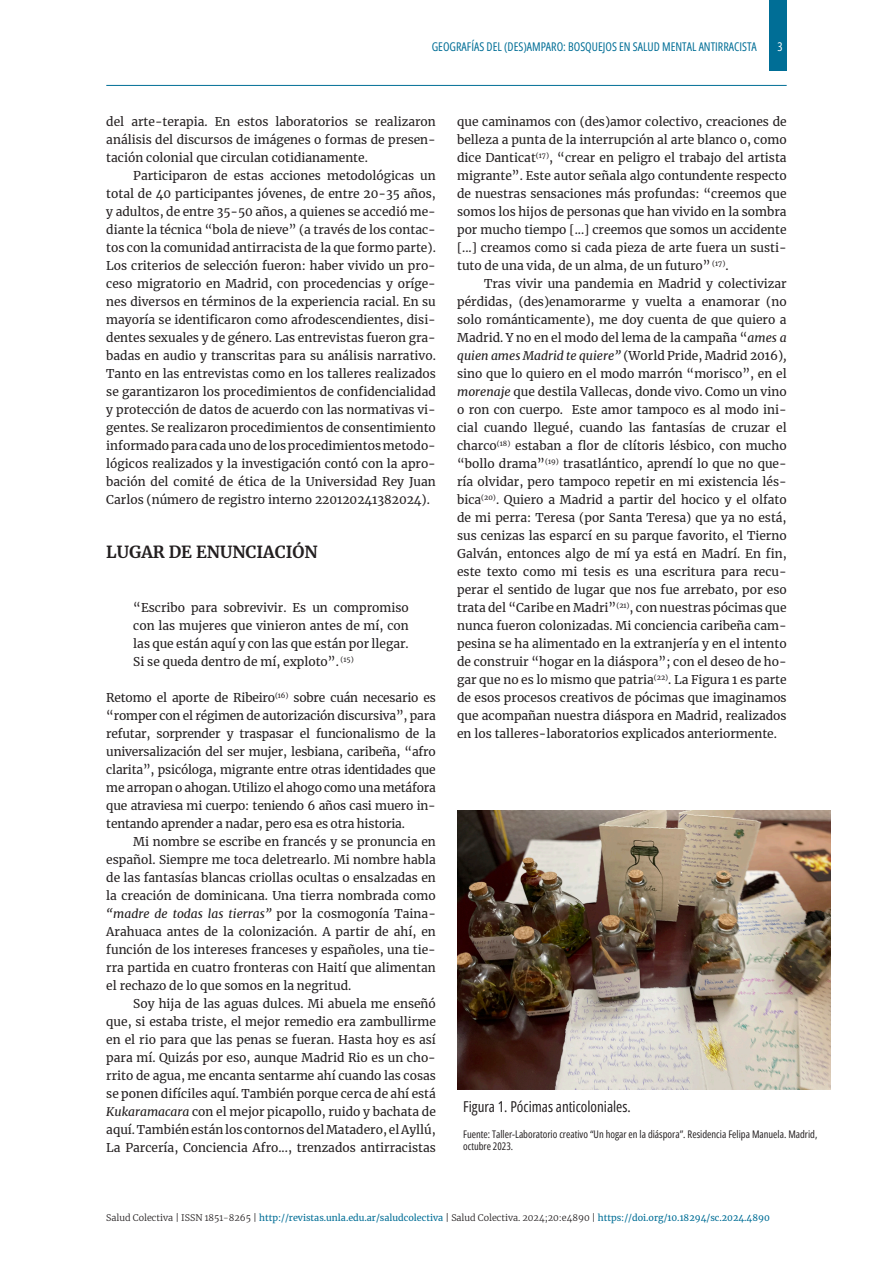
<style>
.page{position:relative;width:893px;height:1263px;background:#fff}
.page>*{position:absolute;margin:0;border:0;box-sizing:border-box;transform-origin:0 0}
.titulo-nivel1{font:700 16.5px "Merriweather";color:#231f20}
.tabla_titulo{font:15px "Open Sans";color:#231f20}
.cuerpo{font:12px/18px "Merriweather";color:#231f20;text-align:justify}
.cuerpo_sin_sangría{font:12px/18px "Merriweather";letter-spacing:-.015em;color:#231f20;text-align:justify}
.cuerpo-cita-interior{font:12px/18px "Merriweather";color:#231f20;text-align:justify}
.t1{font:12px "Open Sans";color:#006e96}
.t2{font:12px "Open Sans";color:#fff}
.tabla_fuente{font:10.5px/12px "Open Sans";color:#231f20}
.t3{font:9px "Merriweather";color:#006e96}
.s1{font-style:italic}
.s2{font-weight:300;color:#231f20}
</style>
<div class="page">
<div style="left:770px;top:0;width:17px;height:71px;background:#006e96"></div>
<hr style="left:106px;top:85px;width:681px;height:1px;background:#006e96">
<img style="left:457px;top:810px;width:373px;height:280px">
<p class="t1" style="left:432px;top:39px;width:327px">GEOGRAFÍAS DEL (DES)AMPARO: BOSQUEJOS EN SALUD MENTAL ANTIRRACISTA</p>
<p class="t2" style="left:777px;top:39px;width:7px">3</p>
<p class="cuerpo" style="left:106px;top:112px;width:331px">del arte-terapia. En estos laboratorios se realizaron análisis del discursos de imágenes o formas de presen&shy;tación colonial que circulan cotidianamente.</p>
<p class="cuerpo" style="left:106px;top:166px;width:331px;text-indent:27px">Participaron de estas acciones metodológicas un total de 40 participantes jóvenes, de entre 20-35 años, y adultos, de entre 35-50 años, a quienes se accedió me&shy;diante la técnica “bola de nieve” (a través de los contac&shy;tos con la comunidad antirracista de la que formo parte).<br>Los criterios de selección fueron: haber vivido un pro&shy;ceso migratorio en Madrid, con procedencias y oríge&shy;nes diversos en términos de la experiencia racial. En su mayoría se identificaron como afrodescendientes, disi&shy;dentes sexuales y de género. Las entrevistas fueron gra&shy;badas en audio y transcritas para su análisis narrativo.<br>Tanto en las entrevistas como en los talleres realizados se garantizaron los procedimientos de confidencialidad y protección de datos de acuerdo con las normativas vi&shy;gentes. Se realizaron procedimientos de consentimiento informado para cada uno de los procedimientos metodo&shy;lógicos realizados y la investigación contó con la apro&shy;bación del comité de ética de la Universidad Rey Juan Carlos (número de registro interno 220120241382024).</p>
<p class="titulo-nivel1" style="left:106px;top:541px;width:213px">LUGAR DE ENUNCIACIÓN</p>
<p class="cuerpo-cita-interior" style="left:133px;top:598px;width:277px">“Escribo para sobrevivir. Es un compromiso con las mujeres que vinieron antes de mí, con las que están aquí y con las que están por llegar.<br>Si se queda dentro de mí, exploto”. <sup>(15)</sup></p>
<p class="cuerpo_sin_sangría" style="left:106px;top:688px;width:331px">Retomo el aporte de Ribeiro<sup>(16)</sup> sobre cuán necesario es “romper con el régimen de autorización discursiva”, para refutar, sorprender y traspasar el funcionalismo de la universalización del ser mujer, lesbiana, caribeña, “afro clarita”, psicóloga, migrante entre otras identidades que me arropan o ahogan. Utilizo el ahogo como una metáfora que atraviesa mi cuerpo: teniendo 6 años casi muero in&shy;tentando aprender a nadar, pero esa es otra historia.</p>
<p class="cuerpo" style="left:106px;top:832px;width:331px;text-indent:27px">Mi nombre se escribe en francés y se pronuncia en español. Siempre me toca deletrearlo. Mi nombre habla de las fantasías blancas criollas ocultas o ensalzadas en la creación de dominicana. Una tierra nombrada como <span class="s1">“madre de todas las tierras”</span> por la cosmogonía Taina-Arahuaca antes de la colonización. A partir de ahí, en función de los intereses franceses y españoles, una tie&shy;rra partida en cuatro fronteras con Haití que alimentan el rechazo de lo que somos en la negritud.</p>
<p class="cuerpo" style="left:106px;top:994px;width:331px;text-indent:27px">Soy hija de las aguas dulces. Mi abuela me enseñó que, si estaba triste, el mejor remedio era zambullirme en el rio para que las penas se fueran. Hasta hoy es así para mí. Quizás por eso, aunque Madrid Rio es un cho&shy;rrito de agua, me encanta sentarme ahí cuando las cosas se ponen difíciles aquí. También porque cerca de ahí está <span class="s1">Kukaramacara</span> con el mejor picapollo, ruido y bachata de aquí. También están los contornos del Matadero, el Ayllú, La Parcería, Conciencia Afro..., trenzados antirracistas</p>
<p class="cuerpo" style="left:457px;top:112px;width:331px">que caminamos con (des)amor colectivo, creaciones de belleza a punta de la interrupción al arte blanco o, como dice Danticat<sup>(17)</sup>, “crear en peligro el trabajo del artista migrante”. Este autor señala algo contundente respecto de nuestras sensaciones más profundas: “creemos que somos los hijos de personas que han vivido en la sombra por mucho tiempo [...] creemos que somos un accidente [...] creamos como si cada pieza de arte fuera un susti&shy;tuto de una vida, de un alma, de un futuro” <sup>(17)</sup>.</p>
<p class="cuerpo" style="left:457px;top:274px;width:331px;text-indent:27px">Tras vivir una pandemia en Madrid y colectivizar pérdidas, (des)enamorarme y vuelta a enamorar (no solo románticamente), me doy cuenta de que quiero a Madrid. Y no en el modo del lema de la campaña “<span class="s1">ames a quien ames Madrid te quiere”</span> (World Pride, Madrid 2016)<span class="s1">, </span>sino que lo quiero en el modo marrón “morisco”, en el <span class="s1">morenaje</span> que destila Vallecas, donde vivo. Como un vino o ron con cuerpo. Este amor tampoco es al modo ini&shy;cial cuando llegué, cuando las fantasías de cruzar el charco<sup>(18)</sup> estaban a flor de clítoris lésbico, con mucho “bollo drama”<sup>(19)</sup> trasatlántico, aprendí lo que no que&shy;ría olvidar, pero tampoco repetir en mi existencia lés&shy;bica<sup>(20)</sup>. Quiero a Madrid a partir del hocico y el olfato de mi perra: Teresa (por Santa Teresa) que ya no está, sus cenizas las esparcí en su parque favorito, el Tierno Galván, entonces algo de mí ya está en Madrí. En fin, este texto como mi tesis es una escritura para recu&shy;perar el sentido de lugar que nos fue arrebato, por eso trata del “Caribe en Madri”<sup>(21)</sup>, con nuestras pócimas que nunca fueron colonizadas. Mi conciencia caribeña cam&shy;pesina se ha alimentado en la extranjería y en el intento de construir “hogar en la diáspora”; con el deseo de ho&shy;gar que no es lo mismo que patria<sup>(22)</sup>. La Figura 1 es parte de esos procesos creativos de pócimas que imaginamos que acompañan nuestra diáspora en Madrid, realizados en los talleres-laboratorios explicados anteriormente.</p>
<p class="tabla_titulo" style="left:463px;top:1096px;width:169px">Figura 1. Pócimas anticoloniales.</p>
<p class="tabla_fuente" style="left:463px;top:1128px;width:356px">Fuente: Taller-Laboratorio creativo “Un hogar en la diáspora”. Residencia Felipa Manuela. Madrid, octubre 2023.</p>
<p class="t3" style="left:106px;top:1212px;width:665px"><span class="s2">Salud Colectiva | ISSN 1851-8265 |</span> http://revistas.unla.edu.ar/saludcolectiva <span class="s2">| Salud Colectiva. 2024;20:e4890 |</span> https://doi.org/10.18294/sc.2024.4890</p>
</div>
